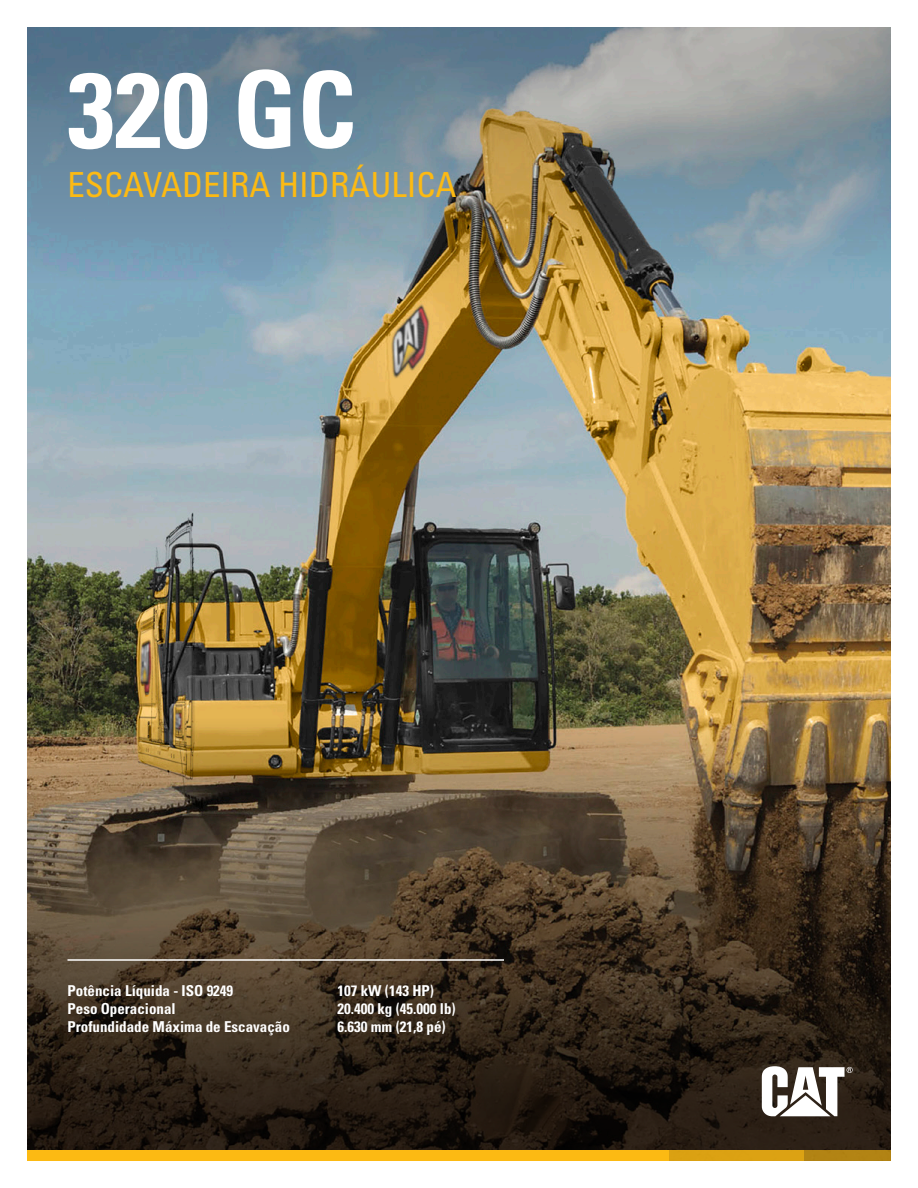
<style>
.page{position:relative;width:918px;height:1188px;background:#fff}
.page>*{position:absolute;margin:0;border:0;box-sizing:border-box;transform-origin:0 0}
.t1{font:106.2px "Univers LTCYR 67 Bold Cond";color:#fff}
.t2{font:condensed 34.5px "Univers LTCYR 57";color:#fcba13}
.t3{font:15px "Univers LTCYR 67 Bold Cond";color:#fff}
</style>
<div class="page">
<img style="left:27px;top:27px;width:864px;height:1124px">
<div style="left:27px;top:1151px;width:641px;height:10px;background:#fcba13"></div>
<div style="left:667px;top:1151px;width:137px;height:10px;background:#dca213"></div>
<div style="left:804px;top:1151px;width:87px;height:10px;background:#b28414"></div>
<svg style="left:762px;top:1066px;width:91px;height:50px"></svg>
<hr style="left:68px;top:959px;width:436px;height:2px;background:#fff">
<h1 class="t1" style="left:68px;top:45px;width:290px">320 GC</h1>
<h2 class="t2" style="left:68px;top:163px;width:391px">ESCAVADEIRA HIDRÁULICA</h2>
<p class="t3" style="left:68px;top:981px;width:167px">Potência Líquida - ISO 9249</p>
<p class="t3" style="left:338px;top:981px;width:98px">107 kW (143 HP)</p>
<p class="t3" style="left:68px;top:999px;width:110px">Peso Operacional</p>
<p class="t3" style="left:338px;top:999px;width:120px">20.400 kg (45.000 lb)</p>
<p class="t3" style="left:68px;top:1017px;width:224px">Profundidade Máxima de Escavação</p>
<p class="t3" style="left:338px;top:1017px;width:110px">6.630 mm (21,8 pé)</p>
</div>
